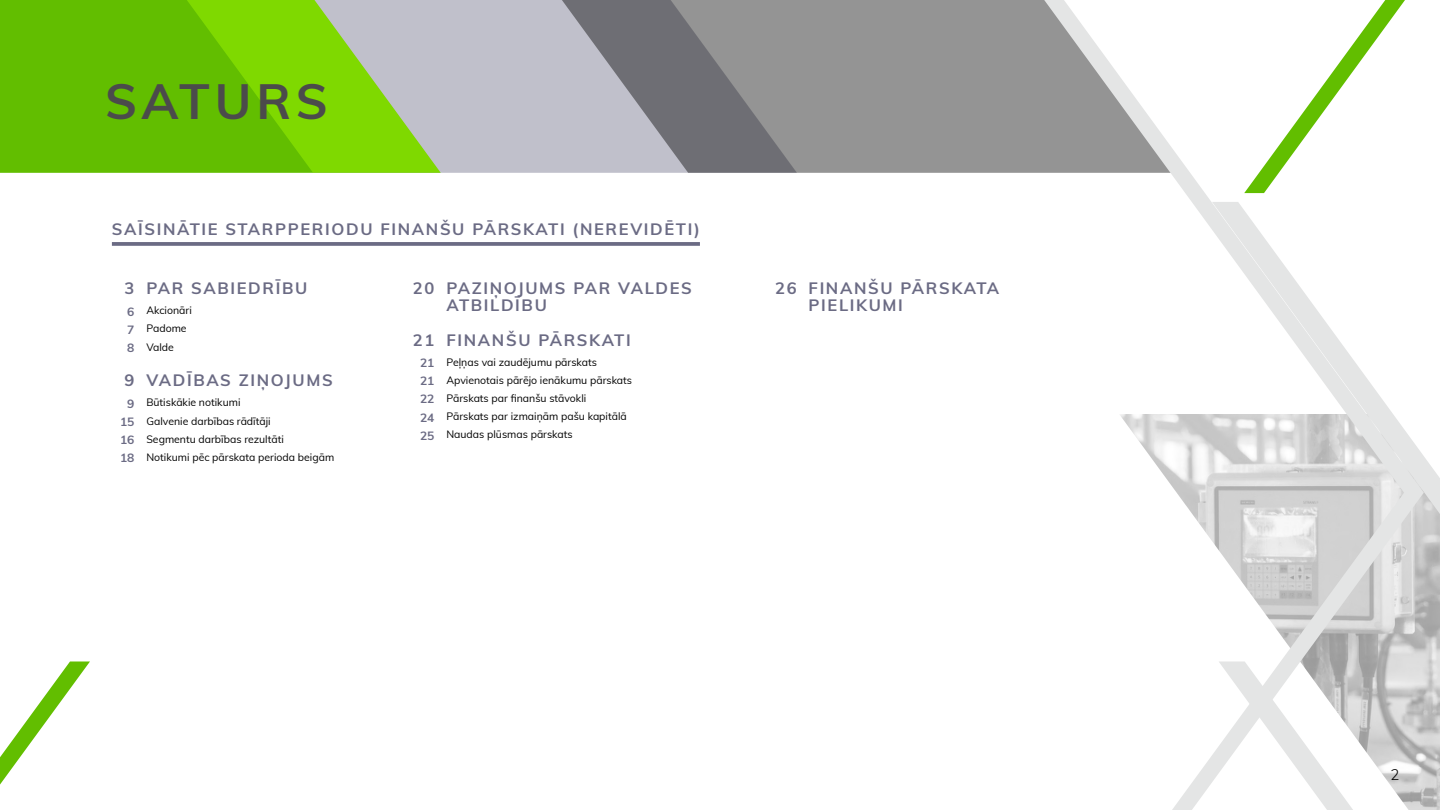
<style>
.page{position:relative;width:1440px;height:810px;background:#fff}
.page>*{position:absolute;margin:0;border:0;box-sizing:border-box;transform-origin:0 0}
.t1{font:700 49.5px "Mulish";letter-spacing:.095em;color:#4b4b4b}
.t2{font:700 16.5px/16.5px "Mulish";letter-spacing:.1em;color:#6b6b84}
.t3{font:300 15px "Mulish";color:#000}
.t4{font:10.5px/18.1px "Mulish";color:#000}
.s1{font-weight:700;font-size:12px;color:#6b6b84}
</style>
<div class="page">
<img style="left:1424px;top:535px;width:16px;height:275px">
<svg style="left:1424px;top:457px;width:16px;height:78px"></svg>
<svg style="left:0;top:661px;width:90px;height:124px"></svg>
<div style="left:797px;top:0;width:247px;height:173px;background:#949494"></div>
<svg style="left:1044px;top:0;width:380px;height:810px"></svg>
<svg style="left:1244px;top:0;width:180px;height:193px"></svg>
<svg style="left:0;top:0;width:797px;height:173px;background:#89b45a"></svg>
<svg style="left:112px;top:242px;width:588px;height:4px;background:#73738b"></svg>
<h1 class="t1" style="left:105px;top:65px;width:224px">SATURS</h1>
<h2 class="t2" style="left:112px;top:220px;width:590px">SAĪSINĀTIE STARPPERIODU FINANŠU PĀRSKATI (NEREVIDĒTI)</h2>
<h2 class="t2" style="left:125px;top:279px;width:184px">3 PAR SABIEDRĪBU</h2>
<p class="t4" style="left:127px;top:301px;width:66px"><span class="s1">6</span> Akcionāri<br><span class="s1">7</span> Padome<br><span class="s1">8</span> Valde</p>
<h2 class="t2" style="left:125px;top:371px;width:207px">9 VADĪBAS ZIŅOJUMS</h2>
<p class="t4" style="left:120px;top:393px;width:216px;text-indent:7px"><span class="s1">9</span> Būtiskākie notikumi<br><span class="s1">15</span> Galvenie darbības rādītāji<br><span class="s1">16</span> Segmentu darbības rezultāti<br><span class="s1">18</span> Notikumi pēc pārskata perioda beigām</p>
<h2 class="t2" style="left:446px;top:279px;width:244px;text-indent:-33px">20 PAZIŅOJUMS PAR VALDES<br>ATBILDĪBU</h2>
<h2 class="t2" style="left:809px;top:279px;width:192px;text-indent:-33px">26 FINANŠU PĀRSKATA<br>PIELIKUMI</h2>
<h2 class="t2" style="left:413px;top:331px;width:219px">21 FINANŠU PĀRSKATI</h2>
<p class="t4" style="left:420px;top:353px;width:214px"><span class="s1">21</span> Peļņas vai zaudējumu pārskats<br><span class="s1">21</span> Apvienotais pārējo ienākumu pārskats <span class="s1">22</span> Pārskats par finanšu stāvokli<br><span class="s1">24</span> Pārskats par izmaiņām pašu kapitālā <span class="s1">25</span> Naudas plūsmas pārskats</p>
<h3 class="t3" style="left:1391px;top:764px;width:10px">2</h3>
</div>
